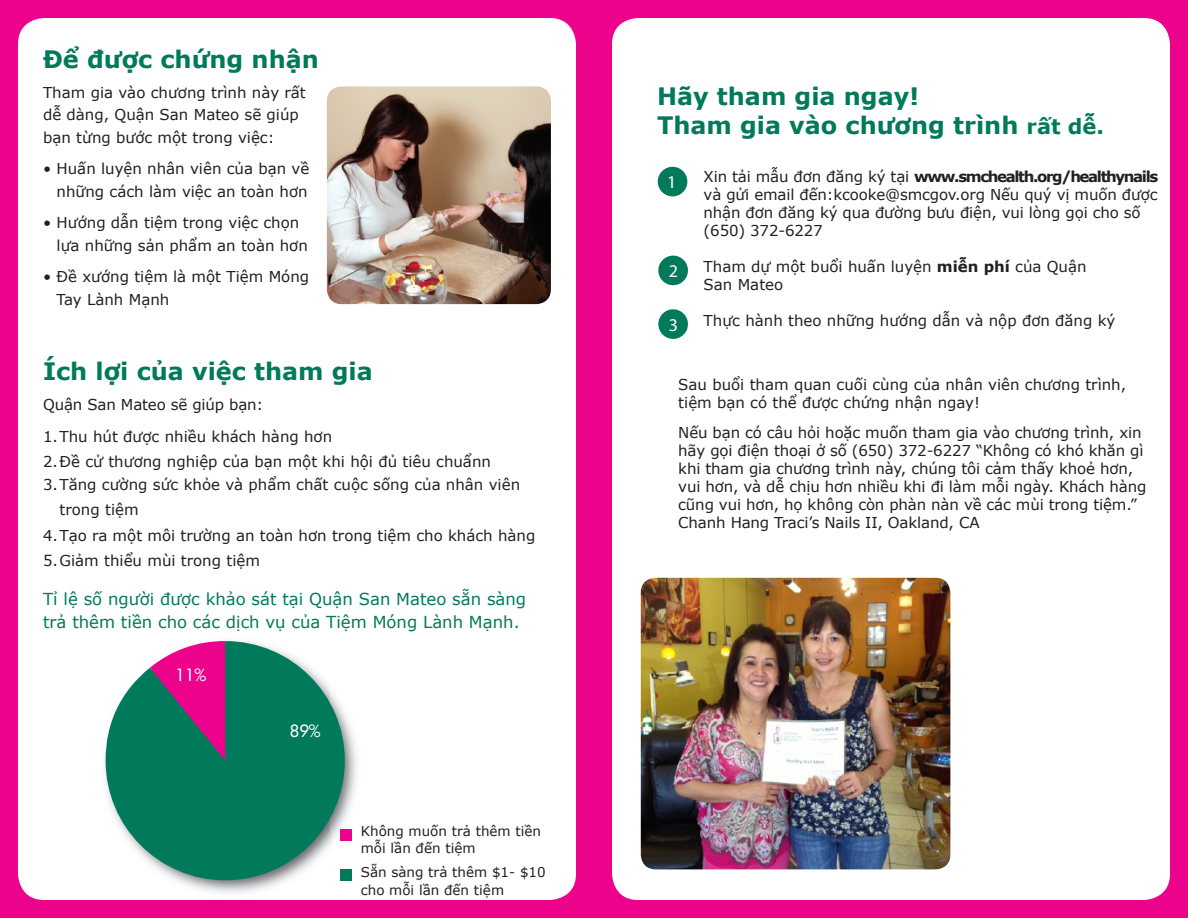
<style>
.page{position:relative;width:1188px;height:918px;background:#ed028c}
.page>*{position:absolute;margin:0;border:0;box-sizing:border-box;transform-origin:0 0}
.t1{font:700 24px "Verdana";color:#007a5a}
.t2{font:18px "Myriad Pro";color:#fff}
.t3{font:16.5px/22.5px "Verdana";color:#007a5a}
.t4{font:16.5px "Futura";color:#fff}
.t5{font:15px/18px "Verdana";color:#231f20}
.t6{font:13.5px/16.5px "Verdana";color:#231f20}
.s1{font-size:21px}
.s2{font-weight:700}
</style>
<div class="page">
<div style="left:612px;top:18px;width:558px;height:882px;background:#fff;border-radius:26px"></div>
<div style="left:18px;top:18px;width:558px;height:882px;background:#fff;border-radius:26px"></div>
<img style="left:327px;top:86px;width:224px;height:218px">
<img style="left:641px;top:578px;width:309px;height:291px">
<img style="left:105px;top:715px;width:252px;height:178px">
<svg style="left:106px;top:641px;width:239px;height:239px;fill:#007a5a"></svg>
<div style="left:340px;top:829px;width:12px;height:12px;background:#ed028c"></div>
<div style="left:340px;top:869px;width:12px;height:12px;background:#007a5a"></div>
<div style="left:658px;top:167px;width:29px;height:29px;background:#007a5a;border-radius:50%"></div>
<div style="left:658px;top:256px;width:30px;height:29px;background:#007a5a;border-radius:50%"></div>
<div style="left:658px;top:309px;width:30px;height:30px;background:#007a5a;border-radius:50%"></div>
<p class="t1" style="left:43px;top:44px;width:277px">Để được chứng nhận</p>
<p class="t5" style="left:43px;top:83px;width:264px">Tham gia vào chương trình này rất</p>
<p class="t5" style="left:43px;top:103px;width:257px;line-height:22.5px">dễ dàng, Quận San Mateo sẽ giúp bạn từng bước một trong việc:</p>
<p class="t5" style="left:43px;top:157px;width:268px;line-height:22.5px;text-align:right">• Huấn luyện nhân viên của bạn về những cách làm việc an toàn hơn</p>
<p class="t5" style="left:57px;top:211px;width:253px;line-height:22.5px;text-indent:-13px">• Hướng dẫn tiệm trong việc chọn lựa những sản phẩm an toàn hơn</p>
<p class="t5" style="left:57px;top:265px;width:254px;line-height:22.5px;text-indent:-13px">• Đề xướng tiệm là một Tiệm Móng<br>Tay Lành Mạnh</p>
<p class="t1" style="left:43px;top:356px;width:331px">Ích lợi của việc tham gia</p>
<p class="t5" style="left:43px;top:395px;width:222px">Quận San Mateo sẽ giúp bạn:</p>
<p class="t5" style="left:43px;top:427px;width:291px">1.Thu hút được nhiều khách hàng hơn</p>
<p class="t5" style="left:43px;top:452px;width:449px">2.Đề cử thương nghiệp của bạn một khi hội đủ tiêu chuẩnn</p>
<p class="t5" style="left:60px;top:471px;width:462px;line-height:25.5px;text-indent:-16px">3.Tăng cường sức khỏe và phẩm chất cuộc sống của nhân viên trong tiệm</p>
<p class="t5" style="left:43px;top:526px;width:494px">4.Tạo ra một môi trường an toàn hơn trong tiệm cho khách hàng</p>
<p class="t5" style="left:43px;top:551px;width:218px">5.Giảm thiểu mùi trong tiệm</p>
<p class="t3" style="left:43px;top:587px;width:485px">Tỉ lệ số người được khảo sát tại Quận San Mateo sẵn sàng trả thêm tiền cho các dịch vụ của Tiệm Móng Lành Mạnh.</p>
<p class="t4" style="left:176px;top:664px;width:32px">11%</p>
<p class="t4" style="left:290px;top:720px;width:32px">89%</p>
<p class="t6" style="left:361px;top:823px;width:182px">Không muốn trả thêm tiền mỗi lần đến tiệm</p>
<p class="t6" style="left:361px;top:863px;width:187px;line-height:18px">Sẵn sàng trả thêm $1- $10 cho mỗi lần đến tiệm</p>
<p class="t1" style="left:657px;top:81px;width:264px">Hãy tham gia ngay!</p>
<p class="t1" style="left:657px;top:110px;width:449px">Tham gia vào chương trình <span class="s1">rất dễ.</span></p>
<p class="t2" style="left:667px;top:171px;width:11px">1</p>
<p class="t2" style="left:669px;top:260px;width:11px">2</p>
<p class="t2" style="left:669px;top:313px;width:11px">3</p>
<p class="t5" style="left:704px;top:167px;width:456px">Xin tải mẫu đơn đăng ký tại <span class="s2">www.smchealth.org/healthynails </span>và gửi email đến:kcooke@smcgov.org Nếu quý vị muốn được nhận đơn đăng ký qua đường bưu điện, vui lòng gọi cho số (650) 372-6227</p>
<p class="t5" style="left:704px;top:257px;width:385px">Tham dự một buổi huấn luyện <span class="s2">miễn phí</span> của Quận<br>San Mateo</p>
<p class="t5" style="left:704px;top:311px;width:413px">Thực hành theo những hướng dẫn và nộp đơn đăng ký</p>
<p class="t5" style="left:678px;top:375px;width:449px">Sau buổi tham quan cuối cùng của nhân viên chương trình, tiệm bạn có thể được chứng nhận ngay!</p>
<p class="t5" style="left:678px;top:423px;width:470px">Nếu bạn có câu hỏi hoặc muốn tham gia vào chương trình, xin hãy gọi điện thoại ở số (650) 372-6227 “Không có khó khăn gì khi tham gia chương trình này, chúng tôi cảm thấy khoẻ hơn, vui hơn, và dễ chịu hơn nhiều khi đi làm mỗi ngày. Khách hàng cũng vui hơn, họ không còn phàn nàn về các mùi trong tiệm.”</p>
<p class="t5" style="left:678px;top:513px;width:303px">Chanh Hang Traci’s Nails II, Oakland, CA</p>
</div>
